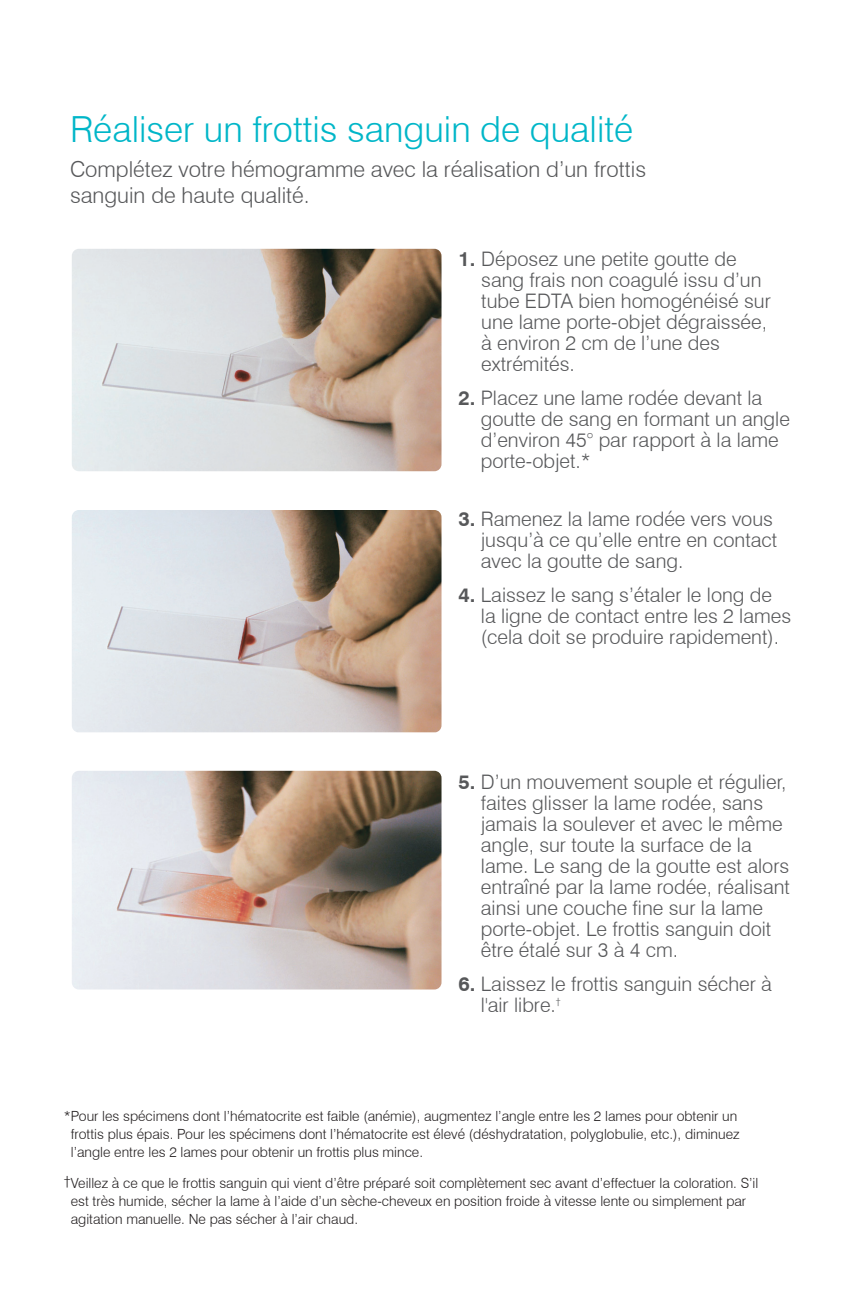
<style>
.page{position:relative;width:864px;height:1296px;background:#fff}
.page>*{position:absolute;margin:0;border:0;box-sizing:border-box;transform-origin:0 0}
.t1{font:300 36px "Swiss 721 BT";color:#00b6c8}
.t2{font:300 22px/26px "Swiss 721 BT";color:#57585a}
.t3{font:300 20px/21px "Swiss 721 BT";color:#57585a}
.t4{font:300 14px/18px "Swiss 721 BT";color:#231f20}
.s1{font-weight:700}
</style>
<div class="page">
<img style="left:72px;top:510px;width:370px;height:222px">
<img style="left:72px;top:771px;width:370px;height:219px">
<img style="left:72px;top:249px;width:370px;height:222px">
<h1 class="t1" style="left:70px;top:107px;width:565px">Réaliser un frottis sanguin de qualité</h1>
<p class="t2" style="left:70px;top:156px;width:578px">Complétez votre hémogramme avec la réalisation d’un frottis sanguin de haute qualité.</p>
<p class="t3" style="left:481px;top:248px;width:291px;text-indent:-23px"><span class="s1">1.</span> Déposez une petite goutte de sang frais non coagulé issu d’un tube EDTA bien homogénéisé sur une lame porte-objet dégraissée, à environ 2 cm de l’une des extrémités.</p>
<p class="t3" style="left:481px;top:387px;width:311px;text-indent:-22px"><span class="s1">2.</span> Placez une lame rodée devant la goutte de sang en formant un angle d’environ 45° par rapport à la lame porte-objet.*</p>
<p class="t3" style="left:481px;top:509px;width:298px;text-indent:-22px"><span class="s1">3.</span> Ramenez la lame rodée vers vous jusqu’à ce qu’elle entre en contact avec la goutte de sang.</p>
<p class="t3" style="left:481px;top:584px;width:312px;text-indent:-22px"><span class="s1">4.</span> Laissez le sang s’étaler le long de la ligne de contact entre les 2 lames (cela doit se produire rapidement).</p>
<p class="t3" style="left:481px;top:771px;width:311px;text-indent:-22px"><span class="s1">5.</span> D’un mouvement souple et régulier, faites glisser la lame rodée, sans jamais la soulever et avec le même angle, sur toute la surface de la lame. Le sang de la goutte est alors entraîné par la lame rodée, réalisant ainsi une couche fine sur la lame porte-objet. Le frottis sanguin doit être étalé sur 3 à 4 cm.</p>
<p class="t3" style="left:481px;top:973px;width:293px;text-indent:-22px"><span class="s1">6.</span> Laissez le frottis sanguin sécher à l'air libre.<sup>†</sup></p>
<p class="t4" style="left:71px;top:1107px;width:670px;text-indent:-7px">*Pour les spécimens dont l’hématocrite est faible (anémie), augmentez l’angle entre les 2 lames pour obtenir un frottis plus épais. Pour les spécimens dont l’hématocrite est élevé (déshydratation, polyglobulie, etc.), diminuez l’angle entre les 2 lames pour obtenir un frottis plus mince.</p>
<p class="t4" style="left:71px;top:1174px;width:689px;text-indent:-7px">†Veillez à ce que le frottis sanguin qui vient d’être préparé soit complètement sec avant d’effectuer la coloration. S’il est très humide, sécher la lame à l’aide d’un sèche-cheveux en position froide à vitesse lente ou simplement par agitation manuelle. Ne pas sécher à l’air chaud.</p>
</div>
